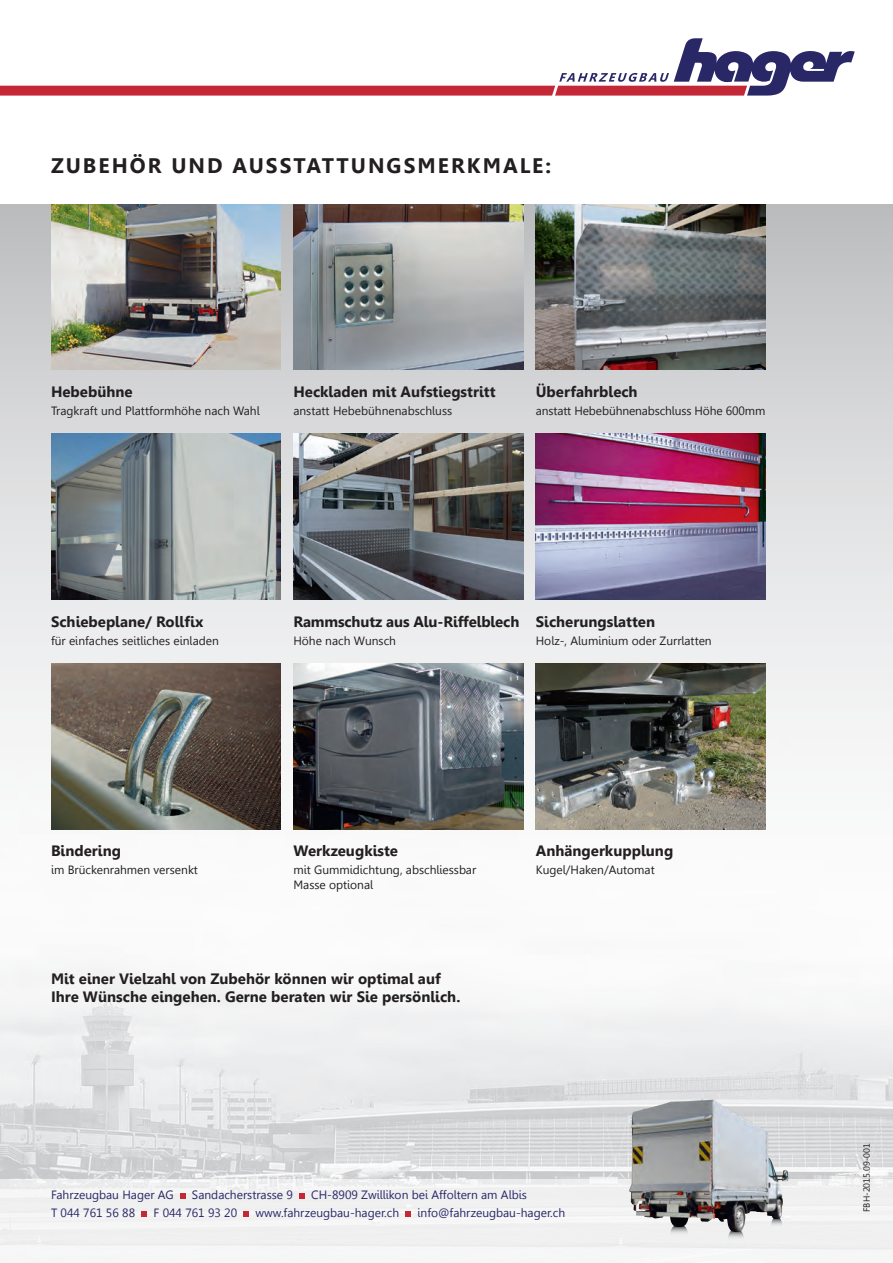
<style>
.page{position:relative;width:893px;height:1263px;background:#fff}
.page>*{position:absolute;margin:0;border:0;box-sizing:border-box;transform-origin:0 0}
.t1{font:700 21px "Leelawadee";letter-spacing:.095em;color:#231f20}
.t2{font:700 15px/18px "Leelawadee";color:#231f20}
.t3{font:12px/15px "Leelawadee";color:#231f20}
.t4{font:12px "Leelawadee";color:#2a2767}
.t5{font:9px "Leelawadee";color:#231f20}
</style>
<div class="page">
<svg style="left:0;top:204px;width:893px;height:360px;background:#d2d2d4"></svg>
<img style="left:0;top:564px;width:893px;height:615px">
<div style="left:0;top:1179px;width:893px;height:84px;background:#f1f1f1"></div>
<svg style="left:180px;top:1193px;width:5px;height:5px"></svg>
<svg style="left:300px;top:1193px;width:5px;height:5px"></svg>
<svg style="left:142px;top:1211px;width:5px;height:5px"></svg>
<svg style="left:244px;top:1211px;width:5px;height:5px"></svg>
<svg style="left:406px;top:1211px;width:5px;height:5px"></svg>
<img style="left:51px;top:204px;width:230px;height:166px">
<img style="left:293px;top:204px;width:230px;height:166px">
<img style="left:51px;top:434px;width:230px;height:166px">
<img style="left:536px;top:434px;width:229px;height:166px">
<img style="left:536px;top:204px;width:229px;height:166px">
<img style="left:293px;top:434px;width:230px;height:166px">
<svg style="left:728px;top:1232px;width:16px;height:6px"></svg>
<svg style="left:670px;top:1232px;width:18px;height:1px"></svg>
<img style="left:629px;top:1099px;width:159px;height:133px">
<img style="left:51px;top:663px;width:230px;height:166px">
<img style="left:293px;top:663px;width:230px;height:166px">
<img style="left:536px;top:663px;width:229px;height:166px">
<svg style="left:0;top:38px;width:855px;height:58px"></svg>
<h1 class="t1" style="left:51px;top:154px;width:502px">ZUBEHÖR UND AUSSTATTUNGSMERKMALE:</h1>
<p class="t2" style="left:51px;top:383px;width:83px">Hebebühne</p>
<p class="t3" style="left:51px;top:403px;width:210px">Tragkraft und Plattformhöhe nach Wahl</p>
<p class="t2" style="left:293px;top:383px;width:204px">Heckladen mit Aufstiegstritt</p>
<p class="t3" style="left:293px;top:403px;width:160px">anstatt Hebebühnenabschluss</p>
<p class="t2" style="left:536px;top:383px;width:103px">Überfahrblech</p>
<p class="t3" style="left:536px;top:403px;width:231px">anstatt Hebebühnenabschluss Höhe 600mm</p>
<p class="t2" style="left:51px;top:612px;width:154px">Schiebeplane/ Rollfix</p>
<p class="t3" style="left:51px;top:633px;width:169px">für einfaches seitliches einladen</p>
<p class="t2" style="left:293px;top:612px;width:227px">Rammschutz aus Alu-Riffelblech</p>
<p class="t3" style="left:293px;top:633px;width:104px">Höhe nach Wunsch</p>
<p class="t2" style="left:536px;top:612px;width:121px">Sicherungslatten</p>
<p class="t3" style="left:536px;top:633px;width:177px">Holz-, Aluminium oder Zurrlatten</p>
<p class="t2" style="left:51px;top:842px;width:72px">Bindering</p>
<p class="t3" style="left:51px;top:863px;width:148px">im Brückenrahmen versenkt</p>
<p class="t2" style="left:293px;top:842px;width:106px">Werkzeugkiste</p>
<p class="t3" style="left:293px;top:863px;width:184px">mit Gummidichtung, abschliessbar<br>Masse optional</p>
<p class="t2" style="left:51px;top:970px;width:411px">Mit einer Vielzahl von Zubehör können wir optimal auf<br>Ihre Wünsche eingehen. Gerne beraten wir Sie persönlich.</p>
<p class="t2" style="left:536px;top:842px;width:139px">Anhängerkupplung</p>
<p class="t3" style="left:536px;top:863px;width:120px">Kugel/Haken/Automat</p>
<p class="t4" style="left:51px;top:1187px;width:124px">Fahrzeugbau Hager AG</p>
<p class="t4" style="left:192px;top:1187px;width:102px">Sandacherstrasse 9</p>
<p class="t4" style="left:311px;top:1187px;width:217px">CH-8909 Zwillikon bei Affoltern am Albis</p>
<p class="t4" style="left:51px;top:1205px;width:86px">T 044 761 56 88</p>
<p class="t4" style="left:154px;top:1205px;width:85px">F 044 761 93 20</p>
<p class="t4" style="left:256px;top:1205px;width:145px">www.fahrzeugbau-hager.ch</p>
<p class="t4" style="left:418px;top:1205px;width:149px">info@fahrzeugbau-hager.ch</p>
<p class="t5" style="left:861px;top:1212px;width:70px;rotate:-90deg">FBH-2015.09-001</p>
</div>
